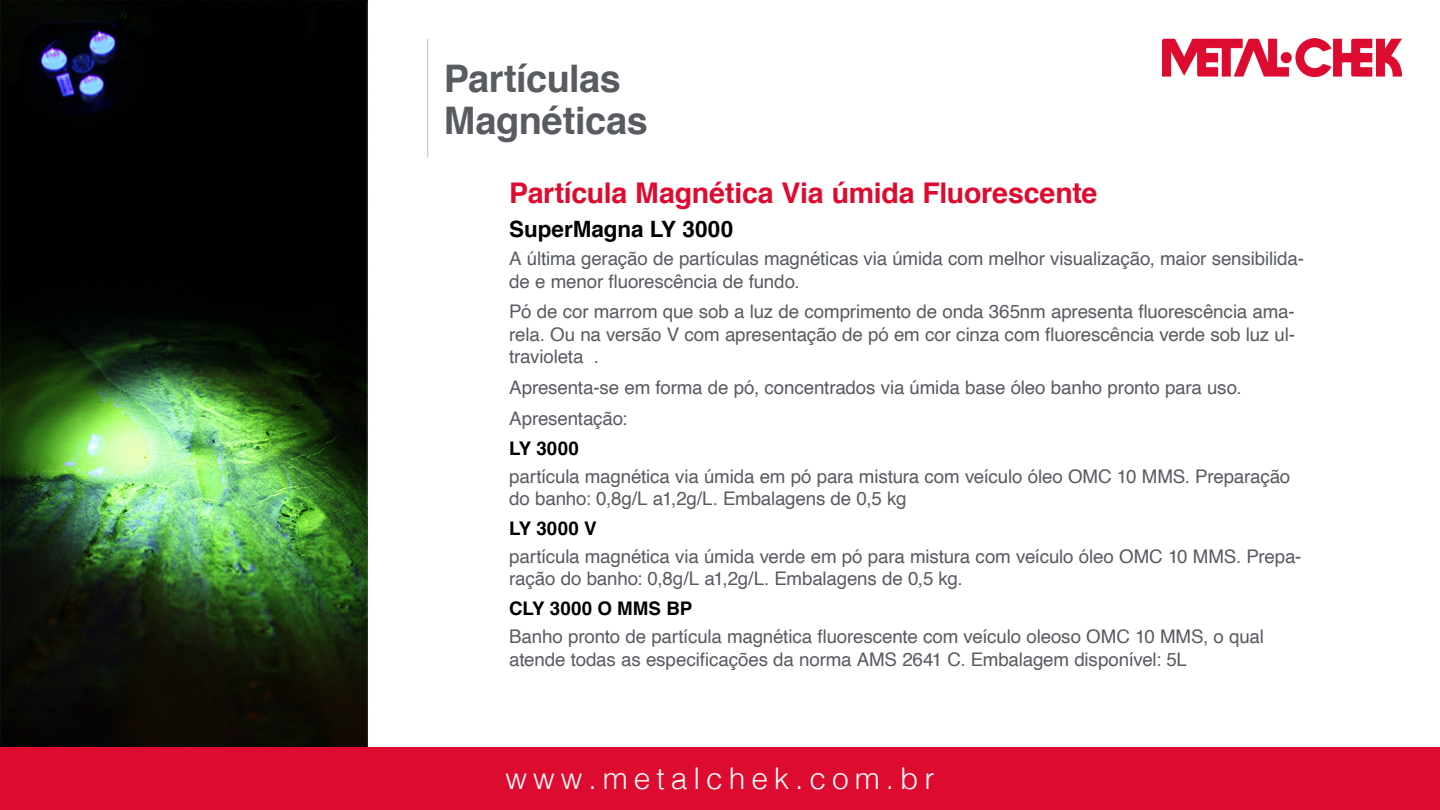
<style>
.page{position:relative;width:1440px;height:810px;background:#fff}
.page>*{position:absolute;margin:0;border:0;box-sizing:border-box;transform-origin:0 0}
.t1{font:700 38.03px/41.9px "Helvetica";letter-spacing:-.01em;color:#585c61}
.t2{font:300 30px "Helvetica";letter-spacing:.2em;color:#fff}
.t3{font:700 28.5px "Helvetica";letter-spacing:-.01em;color:#dd0b2f}
.t4{font:700 22.5px "Helvetica";color:#000}
.t5{font:18.75px/22.5px "Helvetica";letter-spacing:-.01em;color:#585c61}
.t6{font:700 18.75px "Helvetica";letter-spacing:.01em;color:#000}
</style>
<div class="page">
<img style="left:0;top:0;width:429px;height:747px">
<img style="left:1162px;top:38px;width:239px;height:38px">
<div style="left:0;top:747px;width:1440px;height:63px;background:#dd0b2f"></div>
<hr style="left:427px;top:39px;width:1px;height:119px;background:#cdcecf">
<h1 class="t1" style="left:444px;top:58px;width:206px">Partículas<br>Magnéticas</h1>
<h3 class="t3" style="left:509px;top:170px;width:590px">Partícula Magnética Via úmida Fluorescente</h3>
<p class="t4" style="left:509px;top:211px;width:226px">SuperMagna LY 3000</p>
<p class="t5" style="left:509px;top:248px;width:796px">A última geração de partículas magnéticas via úmida com melhor visualização, maior sensibilida&shy;de e menor fluorescência de fundo.</p>
<p class="t5" style="left:509px;top:301px;width:787px;text-align:justify">Pó de cor marrom que sob a luz de comprimento de onda 365nm apresenta fluorescência ama&shy;rela. Ou na versão V com apresentação de pó em cor cinza com fluorescência verde sob luz ul&shy;travioleta .</p>
<p class="t5" style="left:509px;top:373px;width:734px;line-height:30.8px">Apresenta-se em forma de pó, concentrados via úmida base óleo banho pronto para uso.<br>Apresentação:</p>
<p class="t6" style="left:509px;top:433px;width:71px">LY 3000</p>
<p class="t5" style="left:509px;top:465px;width:783px">partícula magnética via úmida em pó para mistura com veículo óleo OMC 10 MMS. Preparação do banho: 0,8g/L a1,2g/L. Embalagens de 0,5 kg</p>
<p class="t6" style="left:509px;top:513px;width:89px">LY 3000 V</p>
<p class="t5" style="left:509px;top:546px;width:794px">partícula magnética via úmida verde em pó para mistura com veículo óleo OMC 10 MMS. Prepa&shy;ração do banho: 0,8g/L a1,2g/L. Embalagens de 0,5 kg.</p>
<p class="t6" style="left:509px;top:594px;width:184px">CLY 3000 O MMS BP</p>
<p class="t5" style="left:509px;top:626px;width:756px">Banho pronto de partícula magnética fluorescente com veículo oleoso OMC 10 MMS, o qual atende todas as especificações da norma AMS 2641 C. Embalagem disponível: 5L</p>
<h2 class="t2" style="left:505px;top:753px;width:431px">www.metalchek.com.br</h2>
</div>
